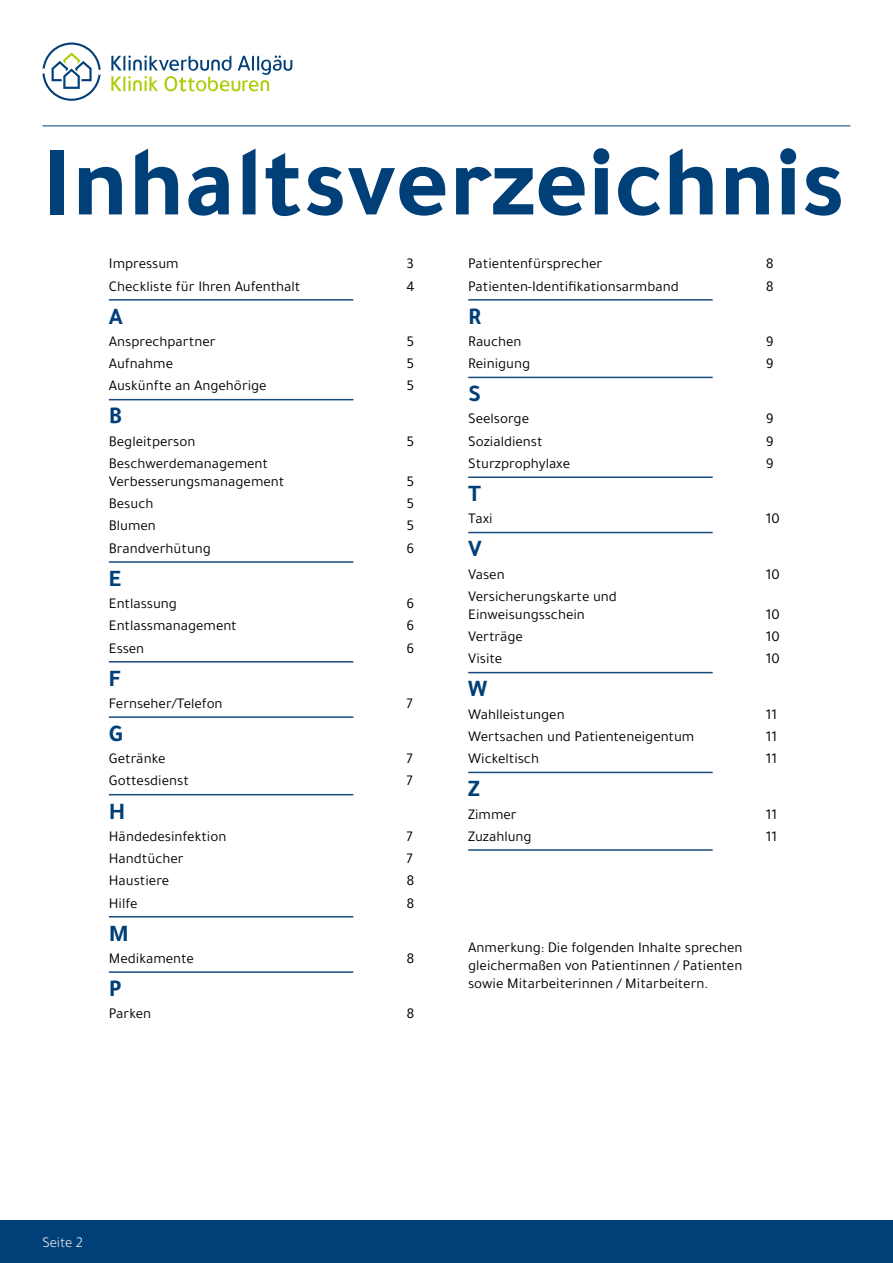
<style>
.page{position:relative;width:893px;height:1263px;background:#fff}
.page>*{position:absolute;margin:0;border:0;box-sizing:border-box;transform-origin:0 0}
.t1{font:700 102px "Tajawal";color:#003f77}
.t2{font:700 24px "Tajawal";color:#003f77}
.t3{font:15px/18px "Tajawal";color:#000}
.t4{font:300 15px "Tajawal";color:#fff}
</style>
<div class="page">
<svg style="left:43px;top:43px;width:58px;height:58px"></svg>
<svg style="left:111px;top:55px;width:181px;height:36px"></svg>
<hr style="left:43px;top:125px;width:807px;height:1px;background:#003f77">
<div style="left:0;top:1220px;width:893px;height:43px;background:#003f77"></div>
<hr style="left:109px;top:299px;width:244px;height:2px;background:#184b80">
<hr style="left:109px;top:399px;width:244px;height:1px;background:#184b80">
<hr style="left:109px;top:561px;width:244px;height:2px;background:#184b80">
<hr style="left:109px;top:661px;width:244px;height:1px;background:#184b80">
<hr style="left:109px;top:716px;width:244px;height:2px;background:#184b80">
<hr style="left:109px;top:794px;width:244px;height:1px;background:#184b80">
<hr style="left:109px;top:916px;width:244px;height:1px;background:#184b80">
<hr style="left:109px;top:971px;width:244px;height:2px;background:#184b80">
<hr style="left:468px;top:299px;width:245px;height:2px;background:#184b80">
<hr style="left:468px;top:377px;width:245px;height:1px;background:#184b80">
<hr style="left:468px;top:476px;width:245px;height:2px;background:#184b80">
<hr style="left:468px;top:532px;width:245px;height:1px;background:#184b80">
<hr style="left:468px;top:672px;width:245px;height:1px;background:#184b80">
<hr style="left:468px;top:772px;width:245px;height:1px;background:#184b80">
<hr style="left:468px;top:849px;width:245px;height:2px;background:#184b80">
<h1 class="t1" style="left:43px;top:106px;width:804px">Inhaltsverzeichnis</h1>
<p class="t3" style="left:109px;top:255px;width:71px">Impressum</p>
<p class="t3" style="left:406px;top:255px;width:9px">3</p>
<p class="t3" style="left:109px;top:277px;width:193px">Checkliste für Ihren Aufenthalt</p>
<p class="t3" style="left:406px;top:277px;width:10px">4</p>
<h2 class="t2" style="left:109px;top:298px;width:16px">A</h2>
<p class="t3" style="left:109px;top:332px;width:108px">Ansprechpartner</p>
<p class="t3" style="left:406px;top:332px;width:9px">5</p>
<p class="t3" style="left:109px;top:354px;width:66px">Aufnahme</p>
<p class="t3" style="left:406px;top:354px;width:9px">5</p>
<p class="t3" style="left:109px;top:377px;width:159px">Auskünfte an Angehörige</p>
<p class="t3" style="left:406px;top:377px;width:9px">5</p>
<h2 class="t2" style="left:109px;top:398px;width:15px">B</h2>
<p class="t3" style="left:109px;top:432px;width:88px">Begleitperson</p>
<p class="t3" style="left:406px;top:432px;width:9px">5</p>
<p class="t3" style="left:109px;top:454px;width:177px">Beschwerdemanagement<br>Verbesserungsmanagement</p>
<p class="t3" style="left:406px;top:472px;width:9px">5</p>
<p class="t3" style="left:109px;top:495px;width:46px">Besuch</p>
<p class="t3" style="left:406px;top:495px;width:9px">5</p>
<p class="t3" style="left:109px;top:517px;width:49px">Blumen</p>
<p class="t3" style="left:406px;top:517px;width:9px">5</p>
<p class="t3" style="left:109px;top:539px;width:104px">Brandverhütung</p>
<p class="t3" style="left:406px;top:539px;width:9px">6</p>
<h2 class="t2" style="left:109px;top:560px;width:14px">E</h2>
<p class="t3" style="left:109px;top:594px;width:70px">Entlassung</p>
<p class="t3" style="left:406px;top:594px;width:9px">6</p>
<p class="t3" style="left:109px;top:617px;width:129px">Entlassmanagement</p>
<p class="t3" style="left:406px;top:617px;width:9px">6</p>
<p class="t3" style="left:109px;top:639px;width:37px">Essen</p>
<p class="t3" style="left:406px;top:639px;width:9px">6</p>
<h2 class="t2" style="left:109px;top:660px;width:13px">F</h2>
<p class="t3" style="left:109px;top:694px;width:115px">Fernseher/Telefon</p>
<p class="t3" style="left:406px;top:694px;width:8px">7</p>
<h2 class="t2" style="left:109px;top:715px;width:15px">G</h2>
<p class="t3" style="left:109px;top:749px;width:58px">Getränke</p>
<p class="t3" style="left:406px;top:749px;width:8px">7</p>
<p class="t3" style="left:109px;top:772px;width:82px">Gottesdienst</p>
<p class="t3" style="left:406px;top:772px;width:8px">7</p>
<h2 class="t2" style="left:109px;top:793px;width:18px">H</h2>
<p class="t3" style="left:109px;top:827px;width:119px">Händedesinfektion</p>
<p class="t3" style="left:406px;top:827px;width:8px">7</p>
<p class="t3" style="left:109px;top:849px;width:76px">Handtücher</p>
<p class="t3" style="left:406px;top:849px;width:8px">7</p>
<p class="t3" style="left:109px;top:871px;width:62px">Haustiere</p>
<p class="t3" style="left:406px;top:871px;width:10px">8</p>
<p class="t3" style="left:109px;top:894px;width:30px">Hilfe</p>
<p class="t3" style="left:406px;top:894px;width:10px">8</p>
<h2 class="t2" style="left:109px;top:915px;width:22px">M</h2>
<p class="t3" style="left:109px;top:949px;width:86px">Medikamente</p>
<p class="t3" style="left:406px;top:949px;width:10px">8</p>
<h2 class="t2" style="left:109px;top:970px;width:14px">P</h2>
<p class="t3" style="left:109px;top:1004px;width:44px">Parken</p>
<p class="t3" style="left:406px;top:1004px;width:10px">8</p>
<p class="t3" style="left:468px;top:255px;width:136px">Patientenfürsprecher</p>
<p class="t3" style="left:766px;top:255px;width:10px">8</p>
<p class="t3" style="left:468px;top:277px;width:212px">Patienten-Identifikationsarmband</p>
<p class="t3" style="left:766px;top:277px;width:10px">8</p>
<h2 class="t2" style="left:468px;top:298px;width:14px">R</h2>
<p class="t3" style="left:468px;top:332px;width:55px">Rauchen</p>
<p class="t3" style="left:766px;top:332px;width:9px">9</p>
<p class="t3" style="left:468px;top:354px;width:63px">Reinigung</p>
<p class="t3" style="left:766px;top:354px;width:9px">9</p>
<h2 class="t2" style="left:468px;top:376px;width:14px">S</h2>
<p class="t3" style="left:468px;top:410px;width:62px">Seelsorge</p>
<p class="t3" style="left:766px;top:410px;width:9px">9</p>
<p class="t3" style="left:468px;top:432px;width:76px">Sozialdienst</p>
<p class="t3" style="left:766px;top:432px;width:9px">9</p>
<p class="t3" style="left:468px;top:454px;width:103px">Sturzprophylaxe</p>
<p class="t3" style="left:766px;top:454px;width:9px">9</p>
<h2 class="t2" style="left:468px;top:475px;width:15px">T</h2>
<p class="t3" style="left:468px;top:510px;width:26px">Taxi</p>
<p class="t3" style="left:766px;top:510px;width:15px">10</p>
<h2 class="t2" style="left:468px;top:531px;width:15px">V</h2>
<p class="t3" style="left:468px;top:565px;width:38px">Vasen</p>
<p class="t3" style="left:766px;top:565px;width:15px">10</p>
<p class="t3" style="left:468px;top:587px;width:150px">Versicherungskarte und<br>Einweisungsschein</p>
<p class="t3" style="left:766px;top:605px;width:15px">10</p>
<p class="t3" style="left:468px;top:627px;width:56px">Verträge</p>
<p class="t3" style="left:766px;top:627px;width:15px">10</p>
<p class="t3" style="left:468px;top:650px;width:36px">Visite</p>
<p class="t3" style="left:766px;top:650px;width:15px">10</p>
<h2 class="t2" style="left:468px;top:671px;width:21px">W</h2>
<p class="t3" style="left:468px;top:705px;width:98px">Wahlleistungen</p>
<p class="t3" style="left:766px;top:705px;width:13px">11</p>
<p class="t3" style="left:468px;top:727px;width:228px">Wertsachen und Patienteneigentum</p>
<p class="t3" style="left:766px;top:727px;width:13px">11</p>
<p class="t3" style="left:468px;top:749px;width:72px">Wickeltisch</p>
<p class="t3" style="left:766px;top:749px;width:13px">11</p>
<h2 class="t2" style="left:468px;top:771px;width:13px">Z</h2>
<p class="t3" style="left:468px;top:805px;width:50px">Zimmer</p>
<p class="t3" style="left:766px;top:805px;width:13px">11</p>
<p class="t3" style="left:468px;top:827px;width:65px">Zuzahlung</p>
<p class="t3" style="left:766px;top:827px;width:13px">11</p>
<p class="t3" style="left:468px;top:938px;width:276px;text-align:justify">Anmerkung: Die folgenden Inhalte sprechen gleichermaßen von Patientinnen / Patienten sowie Mitarbeiterinnen / Mitarbeitern.</p>
<p class="t4" style="left:43px;top:1232px;width:42px">Seite 2</p>
</div>
